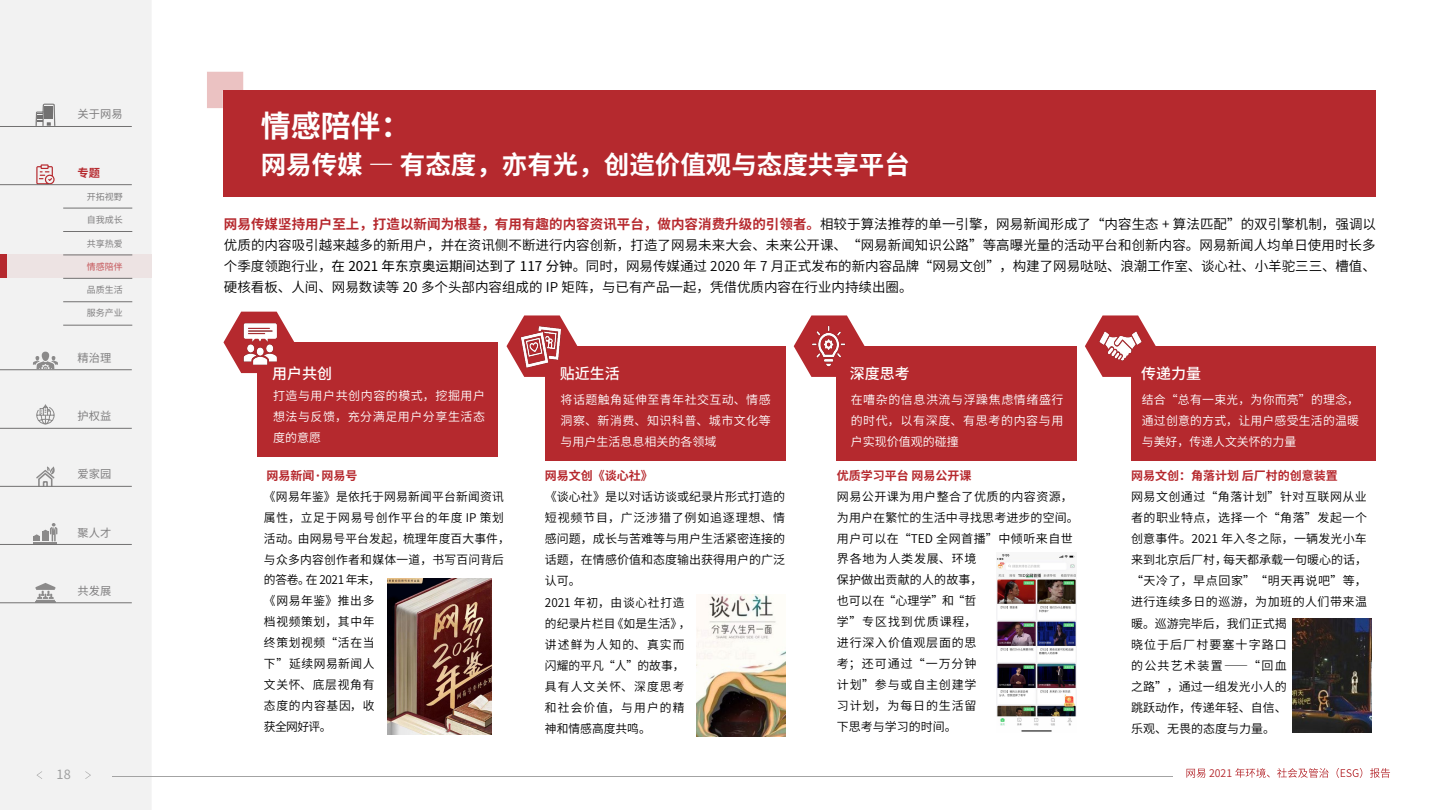
<style>
.page{position:relative;width:1440px;height:810px;background:#fff}
.page>*{position:absolute;margin:0;border:0;box-sizing:border-box;transform-origin:0 0}
.t1{font:700 30px "Source Han Sans SC";color:#fff}
.t2{font:700 25.5px "Source Han Sans SC";color:#fff}
.t3{font:500 15px "Source Han Sans SC";color:#fff}
.t4{font:13.5px/21px "Source Han Sans SC";color:#000;text-align:justify}
.t5{font:12.75px "Source Han Sans SC";color:#9fa0a0}
.t6{font:12px/21px "Source Han Sans SC";letter-spacing:.025em;color:#000;text-align:justify}
.t7{font:12px/21px "Source Han Sans SC";letter-spacing:.035em;color:#fff;text-align:justify}
.t8{font:12px/21px "Source Han Sans SC";letter-spacing:.065em;color:#000}
.t9{font:12px/21px "Source Han Sans SC";letter-spacing:.055em;color:#000}
.t10{font:12px/21px "Source Han Sans SC";letter-spacing:.095em;color:#000}
.t11{font:700 12px "Source Han Sans SC";color:#b6292e}
.t12{font:12px "Source Han Sans SC";letter-spacing:.06em;color:#000}
.t13{font:11.25px "Source Han Sans SC";color:#807f80}
.t14{font:700 11.25px "Source Han Sans SC";color:#b6292e}
.t15{font:10.5px "Source Han Sans CN";color:#b5292e}
.t16{font:9px "Source Han Sans SC";color:#807f80}
.t17{font:9px "Source Han Sans SC";color:#c45458}
.s1{font-weight:700;color:#b6292e}
.s2{font-style:inherit}
</style>
<div class="page">
<div style="left:0;top:0;width:152px;height:810px;background:#f2f2f2"></div>
<svg style="left:33px;top:350px;width:25px;height:19px"></svg>
<svg style="left:36px;top:404px;width:19px;height:21px"></svg>
<svg style="left:36px;top:466px;width:19px;height:20px"></svg>
<hr style="left:34px;top:542px;width:23px;height:3px;background:#727171">
<svg style="left:34px;top:523px;width:23px;height:18px"></svg>
<svg style="left:35px;top:583px;width:21px;height:20px"></svg>
<hr style="left:0;top:603px;width:132px;height:1px;background:#727171">
<hr style="left:0;top:544px;width:132px;height:1px;background:#727171">
<hr style="left:0;top:486px;width:132px;height:1px;background:#727171">
<hr style="left:0;top:428px;width:132px;height:1px;background:#727171">
<hr style="left:0;top:370px;width:132px;height:1px;background:#727171">
<svg style="left:36px;top:104px;width:19px;height:22px"></svg>
<svg style="left:36px;top:164px;width:19px;height:20px"></svg>
<hr style="left:0;top:184px;width:132px;height:1px;background:#727171">
<hr style="left:0;top:126px;width:132px;height:1px;background:#727171">
<hr style="left:112px;top:776px;width:1061px;height:1px;background:#a3a3a3">
<svg style="left:1186px;top:769px;width:19px;height:9px"></svg>
<svg style="left:1235px;top:768px;width:35px;height:10px"></svg>
<svg style="left:1277px;top:768px;width:52px;height:10px"></svg>
<svg style="left:1337px;top:768px;width:25px;height:10px"></svg>
<svg style="left:1370px;top:768px;width:20px;height:10px"></svg>
<svg style="left:85px;top:771px;width:6px;height:8px"></svg>
<svg style="left:36px;top:771px;width:6px;height:8px"></svg>
<div style="left:223px;top:91px;width:1153px;height:106px;background:#b5292e"></div>
<svg style="left:207px;top:72px;width:36px;height:36px"></svg>
<div style="left:223px;top:91px;width:20px;height:17px;background:#b5292e"></div>
<div style="left:258px;top:342px;width:240px;height:115px;background:#b5292e"></div>
<svg style="left:223px;top:312px;width:71px;height:61px"></svg>
<img style="left:239px;top:320px;width:42px;height:48px">
<div style="left:545px;top:346px;width:240px;height:114px;background:#b5292e"></div>
<svg style="left:507px;top:315px;width:70px;height:62px"></svg>
<img style="left:520px;top:323px;width:43px;height:48px">
<div style="left:836px;top:346px;width:240px;height:114px;background:#b5292e"></div>
<svg style="left:794px;top:315px;width:71px;height:62px"></svg>
<img style="left:810px;top:324px;width:39px;height:44px">
<div style="left:1131px;top:346px;width:245px;height:114px;background:#b5292e"></div>
<svg style="left:1085px;top:315px;width:71px;height:62px"></svg>
<img style="left:1097px;top:320px;width:47px;height:53px">
<img style="left:696px;top:595px;width:89px;height:141px">
<img style="left:996px;top:554px;width:80px;height:178px">
<img style="left:1292px;top:619px;width:79px;height:114px">
<div style="left:0;top:255px;width:152px;height:23px;background:#ede3e3"></div>
<hr style="left:63px;top:208px;width:69px;height:1px;background:#727171">
<hr style="left:63px;top:231px;width:69px;height:1px;background:#727171">
<hr style="left:63px;top:255px;width:69px;height:1px;background:#727171">
<hr style="left:63px;top:278px;width:69px;height:1px;background:#727171">
<hr style="left:63px;top:302px;width:69px;height:1px;background:#727171">
<hr style="left:63px;top:325px;width:69px;height:1px;background:#727171">
<img style="left:388px;top:579px;width:104px;height:155px">
<div style="left:0;top:255px;width:7px;height:23px;background:#b5292e"></div>
<p class="t13" style="left:78px;top:108px;width:46px">关于网易</p>
<p class="t14" style="left:78px;top:166px;width:24px">专题</p>
<p class="t16" style="left:87px;top:192px;width:38px">开拓视野</p>
<p class="t16" style="left:87px;top:215px;width:38px">自我成长</p>
<p class="t16" style="left:87px;top:238px;width:38px">共享热爱</p>
<p class="t17" style="left:87px;top:262px;width:38px">情感陪伴</p>
<p class="t16" style="left:87px;top:285px;width:38px">品质生活</p>
<p class="t16" style="left:87px;top:308px;width:38px">服务产业</p>
<p class="t13" style="left:78px;top:352px;width:35px">精治理</p>
<p class="t13" style="left:78px;top:410px;width:35px">护权益</p>
<p class="t13" style="left:78px;top:468px;width:35px">爱家园</p>
<p class="t13" style="left:78px;top:526px;width:35px">聚人才</p>
<p class="t13" style="left:78px;top:584px;width:35px">共发展</p>
<h1 class="t1" style="left:261px;top:109px;width:151px">情感陪伴：</h1>
<h2 class="t2" style="left:261px;top:150px;width:651px">网易传媒 — 有态度，亦有光，创造价值观与态度共享平台</h2>
<p class="t4" style="left:224px;top:214px;width:1154px"><span class="s1">网易传媒坚持用户至上，打造以新闻为根基，有用有趣的内容资讯平台，做内容消费升级的引领者。</span>相较于算法推荐的单一引擎，网易新闻形成了“内容生态 + 算法匹配”的双引擎机制，强调以优质的内容吸引越来越多的新用户，并在资讯侧不断进行内容创新，打造了网易未来大会、未来公开课、“网易新闻知识公路”等高曝光量的活动平台和创新内容。网易新闻人均单日使用时长多个季度领跑行业，<span class="s2">在 2021 年东京奥运期间达到了 117 分钟</span>。同时，网易传媒通过 2020 年 7 月正式发布的新内容品牌“网易文创”，构建了网易哒哒、浪潮工作室、谈心社、小羊驼三三、槽值、硬核看板、人间、网易数读等 20 多个头部内容组成的 IP 矩阵，与已有产品一起，凭借优质内容在行业内持续出圈。</p>
<p class="t3" style="left:272px;top:365px;width:61px">用户共创</p>
<p class="t7" style="left:273px;top:386px;width:214px">打造与用户共创内容的模式，挖掘用户想法与反馈，充分满足用户分享生活态度的意愿</p>
<p class="t3" style="left:560px;top:365px;width:61px">贴近生活</p>
<p class="t7" style="left:561px;top:389px;width:212px">将话题触角延伸至青年社交互动、情感洞察、新消费、知识科普、城市文化等与用户生活息息相关的各领域</p>
<p class="t3" style="left:850px;top:365px;width:61px">深度思考</p>
<p class="t7" style="left:851px;top:389px;width:214px">在嘈杂的信息洪流与浮躁焦虑情绪盛行的时代，以有深度、有思考的内容与用户实现价值观的碰撞</p>
<p class="t3" style="left:1141px;top:365px;width:61px">传递力量</p>
<p class="t7" style="left:1142px;top:389px;width:219px">结合“总有一束光，为你而亮”的理念，通过创意的方式，让用户感受生活的温暖与美好，传递人文关怀的力量</p>
<p class="t11" style="left:266px;top:468px;width:93px">网易新闻·网易号</p>
<p class="t11" style="left:545px;top:468px;width:109px">网易文创《谈心社》</p>
<p class="t11" style="left:837px;top:468px;width:136px">优质学习平台 网易公开课</p>
<p class="t11" style="left:1131px;top:468px;width:208px">网易文创：角落计划 后厂村的创意装置</p>
<p class="t6" style="left:545px;top:487px;width:242px">《谈心社》是以对话访谈或纪录片形式打造的短视频节目，广泛涉猎了例如追逐理想、情感问题，成长与苦难等与用户生活紧密连接的话题，在情感价值和态度输出获得用户的广泛认可。</p>
<p class="t6" style="left:264px;top:487px;width:247px;text-align:left">《网易年鉴》是依托于网易新闻平台新闻资讯属性，立足于网易号创作平台的年度 IP 策划活动。由网易号平台发起，梳理年度百大事件，与众多内容创作者和媒体一道，书写百问背后</p>
<p class="t6" style="left:837px;top:487px;width:243px;text-align:left">网易公开课为用户整合了优质的内容资源，为用户在繁忙的生活中寻找思考进步的空间。用户可以在“TED 全网首播”中倾听来自世</p>
<p class="t6" style="left:1131px;top:487px;width:237px">网易文创通过“角落计划”针对互联网从业者的职业特点，选择一个“角落”发起一个创意事件。2021 年入冬之际，一辆发光小车来到北京后厂村，每天都承载一句暖心的话，“天冷了，早点回家”“明天再说吧”等，</p>
<p class="t12" style="left:545px;top:596px;width:141px">2021 年初，由谈心社打造</p>
<p class="t6" style="left:1131px;top:592px;width:237px">进行连续多日的巡游，为加班的人们带来温</p>
<p class="t10" style="left:545px;top:613px;width:147px">的纪录片栏目《如是生活》，讲述鲜为人知的、真实而闪耀的平凡“人”的故事，具有人文关怀、深度思考和社会价值，与用户的精神和情感高度共鸣。</p>
<p class="t8" style="left:837px;top:549px;width:147px">界各地为人类发展、环境保护做出贡献的人的故事，也可以在“心理学”和“哲学”专区找到优质课程，进行深入价值观层面的思考；还可通过“一万分钟计划”参与或自主创建学习计划，为每日的生活留下思考与学习的时间。</p>
<p class="t9" style="left:264px;top:569px;width:118px">的答卷。在 2021 年末，《网易年鉴》推出多档视频策划，其中年终策划视频“活在当下”延续网易新闻人文关怀、底层视角有态度的内容基因，收获全网好评。</p>
<p class="t6" style="left:1131px;top:613px;width:157px">暖。巡游完毕后，我们正式揭晓位于后厂村要塞十字路口的公共艺术装置——“回血之路”，通过一组发光小人的跳跃动作，传递年轻、自信、乐观、无畏的态度与力量。</p>
<p class="t5" style="left:57px;top:767px;width:16px">18</p>
<p class="t15" style="left:1209px;top:767px;width:25px">2021</p>
</div>
